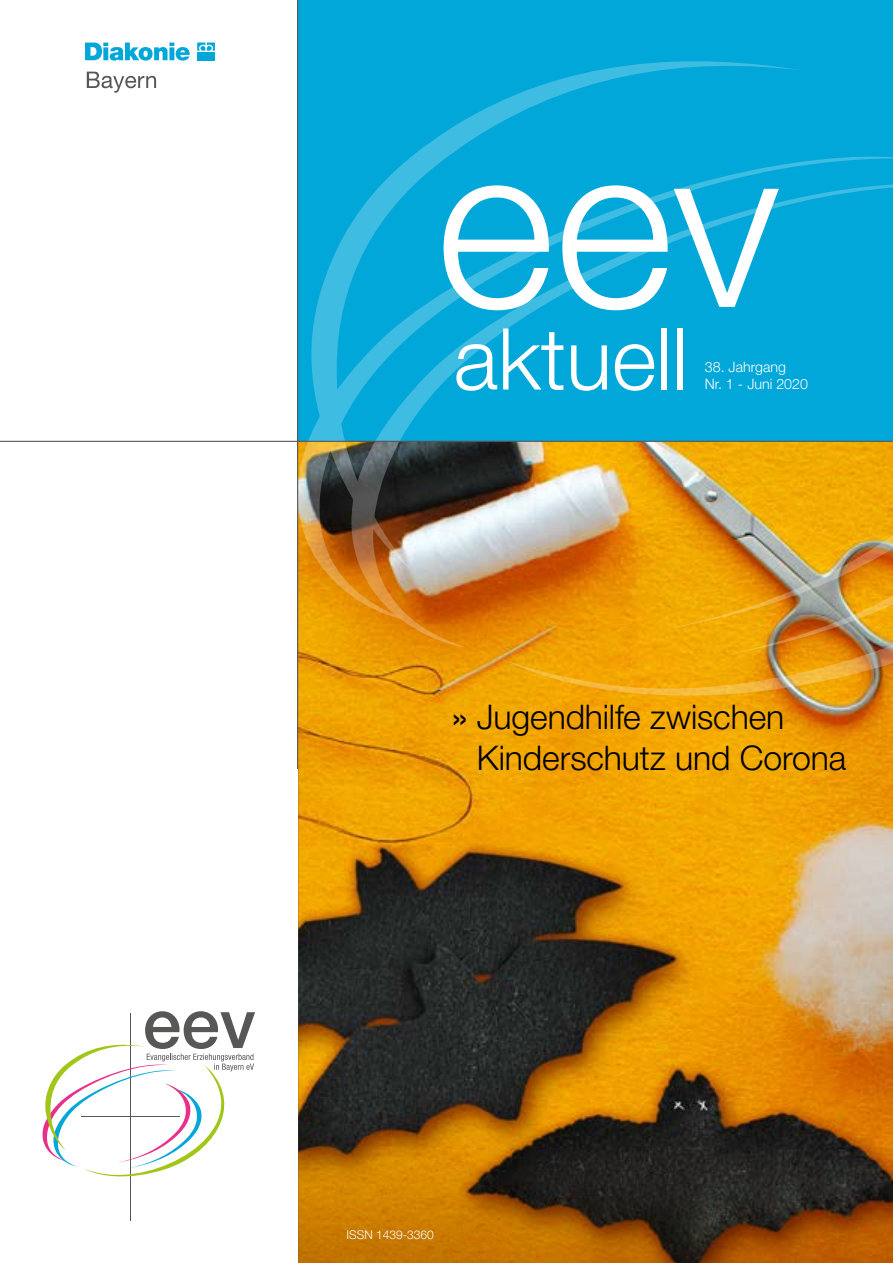
<style>
.page{position:relative;width:893px;height:1263px;background:#fff}
.page>*{position:absolute;margin:0;border:0;box-sizing:border-box;transform-origin:0 0}
.Bildnachweis{font:300 228.75px "Helvetica Neue LT Pro";color:#fff}
.Bildnachweis-2{font:300 85.5px "Helvetica Neue LT Pro";color:#fff}
.Fließtext{font:300 33.75px/40.5px "Helvetica Neue LT Pro";letter-spacing:-.005em;color:#000}
.t1{font:300 14.25px "Helvetica Neue LT Pro";color:#fff}
.t2{font:300 12px "Helvetica Neue LT Pro";color:#fff}
.s1{font-weight:400}
</style>
<div class="page">
<div style="left:298px;top:0;width:595px;height:441px;background:#00a7d8"></div>
<img style="left:298px;top:622px;width:595px;height:469px">
<svg style="left:298px;top:1091px;width:595px;height:172px;background:#7a4c0f"></svg>
<svg style="left:275px;top:154px;width:612px;height:468px"></svg>
<svg style="left:330px;top:570px;width:171px;height:78px;background:#d9831b"></svg>
<svg style="left:501px;top:157px;width:392px;height:540px"></svg>
<svg style="left:306px;top:61px;width:496px;height:509px"></svg>
<svg style="left:85px;top:43px;width:105px;height:18px"></svg>
<svg style="left:197px;top:43px;width:18px;height:8px"></svg>
<div style="left:197px;top:52px;width:8px;height:8px;background:#00a7d8"></div>
<div style="left:207px;top:52px;width:8px;height:8px;background:#00a7d8"></div>
<svg style="left:87px;top:72px;width:69px;height:21px"></svg>
<hr style="left:297px;top:0;width:1px;height:1263px;background:#575756">
<hr style="left:130px;top:1012px;width:1px;height:208px;background:#575756">
<svg style="left:43px;top:1011px;width:212px;height:166px"></svg>
<hr style="left:0;top:441px;width:893px;height:1px;background:#575756">
<p class="Bildnachweis" style="left:436px;top:86px;width:345px">eev</p>
<p class="Bildnachweis-2" style="left:454px;top:307px;width:236px">aktuell</p>
<p class="t1" style="left:705px;top:358px;width:83px">38. Jahrgang</p>
<p class="t1" style="left:705px;top:375px;width:105px">Nr. 1 - Juni 2020</p>
<p class="Fließtext" style="left:477px;top:696px;width:371px;text-indent:-25px"><span class="s1">»</span> Jugendhilfe zwischen<br>Kinderschutz und Corona</p>
<p class="t2" style="left:347px;top:1227px;width:89px">ISSN 1439-3360</p>
</div>
